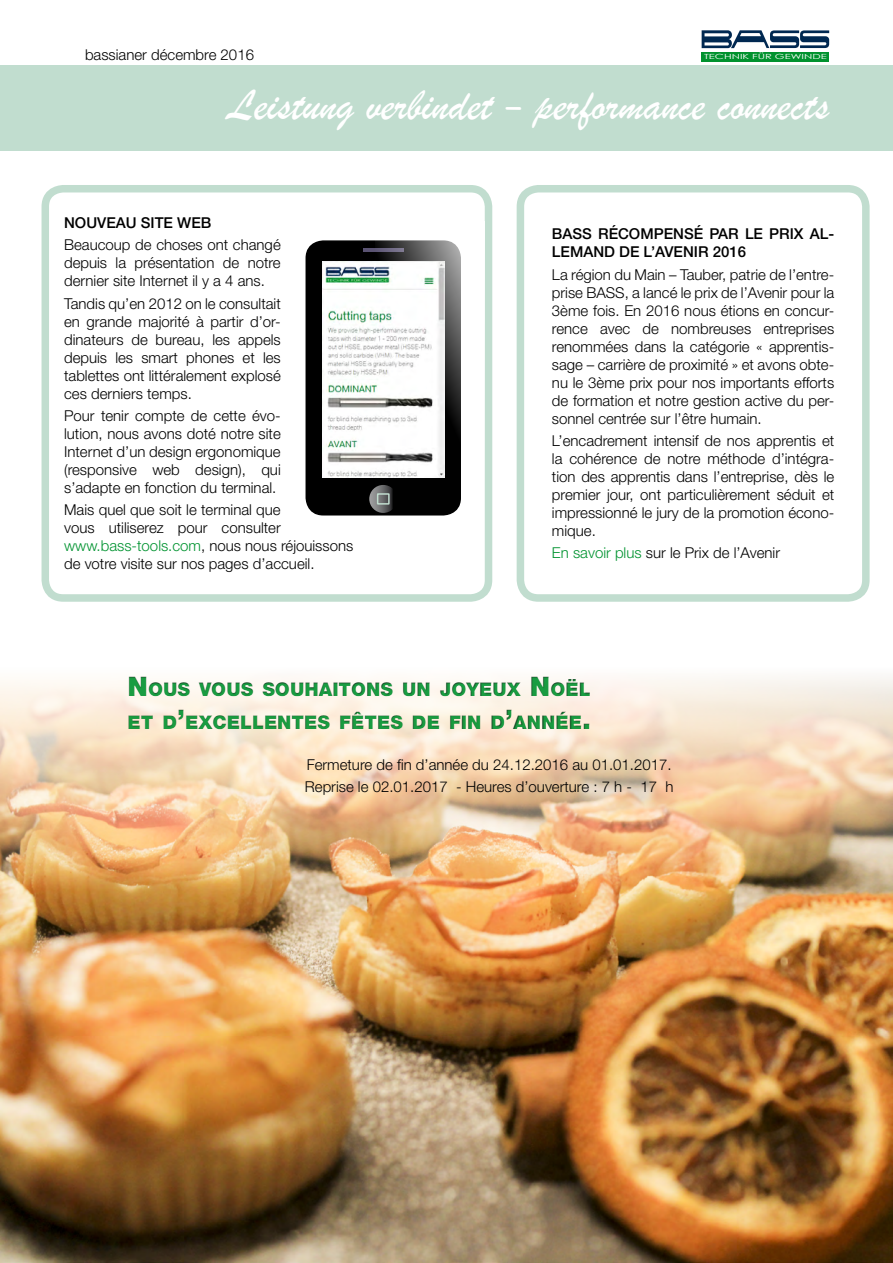
<style>
.page{position:relative;width:893px;height:1263px;background:#fff}
.page>*{position:absolute;margin:0;border:0;box-sizing:border-box;transform-origin:0 0}
.t1{font:45px "Brush Script";color:#fff}
.t2{font:900 18.9px/32.4px "Helvetica Neue LT Std";color:#00922e}
.t3{font:300 15px/18px "Helvetica Neue LT Std";color:#000;text-align:justify}
.t4{font:500 15px/18px "Helvetica Neue LT Std";color:#000}
.t5{font:7.05px "Century Gothic";color:#fff;scale:1.58 1}
.s1{font-family:"Candy Round BTN Cond"}
.s2{color:#009330}
.s3{font-size:27px}
</style>
<div class="page">
<div style="left:0;top:65px;width:893px;height:85px;background:#c1ddcf"></div>
<div style="left:702px;top:52px;width:127px;height:9px;background:#00922e"></div>
<svg style="left:702px;top:30px;width:127px;height:18px"></svg>
<img style="left:0;top:677px;width:893px;height:586px">
<div style="left:115px;top:666px;width:550px;height:69px;background:#000;opacity:.54"></div>
<div style="left:517px;top:185px;width:353px;height:417px;border:8px solid #c1ddcf;border-radius:18px"></div>
<div style="left:42px;top:185px;width:450px;height:417px;border:8px solid #c1ddcf;border-radius:18px"></div>
<div style="left:306px;top:241px;width:154px;height:274px;background:#000;border-radius:17px"></div>
<div style="left:306px;top:240px;width:155px;height:275px;border:2px solid #000;border-radius:17px"></div>
<svg style="left:369px;top:485px;width:28px;height:28px"></svg>
<svg style="left:363px;top:249px;width:12px;height:3px"></svg>
<svg style="left:375px;top:221px;width:110px;height:309px"></svg>
<img style="left:322px;top:261px;width:122px;height:217px">
<p class="t3" style="left:85px;top:45px;width:170px">bassianer décembre 2016</p>
<p class="t5" style="left:704px;top:52px;width:79px">TECHNIK FÜR GEWINDE</p>
<h1 class="t1" style="left:227px;top:78px;width:603px">Leistung verbindet <span class="s1">–</span> performance connects</h1>
<p class="t4" style="left:64px;top:214px;width:149px">NOUVEAU SITE WEB</p>
<p class="t3" style="left:64px;top:236px;width:218px">Beaucoup de choses ont changé depuis la présentation de notre dernier site Internet il y a 4 ans.</p>
<p class="t3" style="left:64px;top:294px;width:218px">Tandis qu’en 2012 on le consultait en grande majorité à partir d’or&shy;dinateurs de bureau, les appels depuis les smart phones et les tablettes ont littéralement explosé ces derniers temps.</p>
<p class="t3" style="left:64px;top:406px;width:218px">Pour tenir compte de cette évo&shy;lution, nous avons doté notre site Internet d’un design ergonomique (responsive web design), qui s’adapte en fonction du terminal.</p>
<p class="t3" style="left:64px;top:500px;width:291px;text-align:left">Mais quel que soit le terminal que<br>vous utiliserez pour consulter <span class="s2">www.bass-tools.com</span>, nous nous réjouissons de votre visite sur nos pages d’accueil.</p>
<p class="t4" style="left:552px;top:225px;width:284px">BASS RÉCOMPENSÉ PAR LE PRIX AL-<br>LEMAND DE L’AVENIR 2016</p>
<p class="t3" style="left:552px;top:265px;width:284px">La région du Main – Tauber, patrie de l’entre&shy;prise BASS, a lancé le prix de l’Avenir pour la 3ème fois. En 2016 nous étions en concur&shy;rence avec de nombreuses entreprises renommées dans la catégorie « apprentis&shy;sage – carrière de proximité » et avons obte&shy;nu le 3ème prix pour nos importants efforts de formation et notre gestion active du per&shy;sonnel centrée sur l’être humain.</p>
<p class="t3" style="left:552px;top:431px;width:284px">L’encadrement intensif de nos apprentis et la cohérence de notre méthode d’intégra&shy;tion des apprentis dans l’entreprise, dès le premier jour, ont particulièrement séduit et impressionné le jury de la promotion écono&shy;mique.</p>
<p class="t3" style="left:552px;top:543px;width:230px"><span class="s2">En savoir plus</span> sur le Prix de l’Avenir</p>
<p class="t2" style="left:128px;top:673px;width:465px"><span class="s3">N</span>OUS VOUS SOUHAITONS UN JOYEUX <span class="s3">N</span>OËL<br>ET D<span class="s3">’</span>EXCELLENTES FÊTES DE FIN D<span class="s3">’</span>ANNÉE<span class="s3">.</span></p>
<p class="t3" style="left:305px;top:753px;width:370px;line-height:22.2px">Fermeture de fin d’année du 24.12.2016 au 01.01.2017.<br>Reprise le 02.01.2017 - Heures d’ouverture : 7 h - 17 h</p>
</div>
